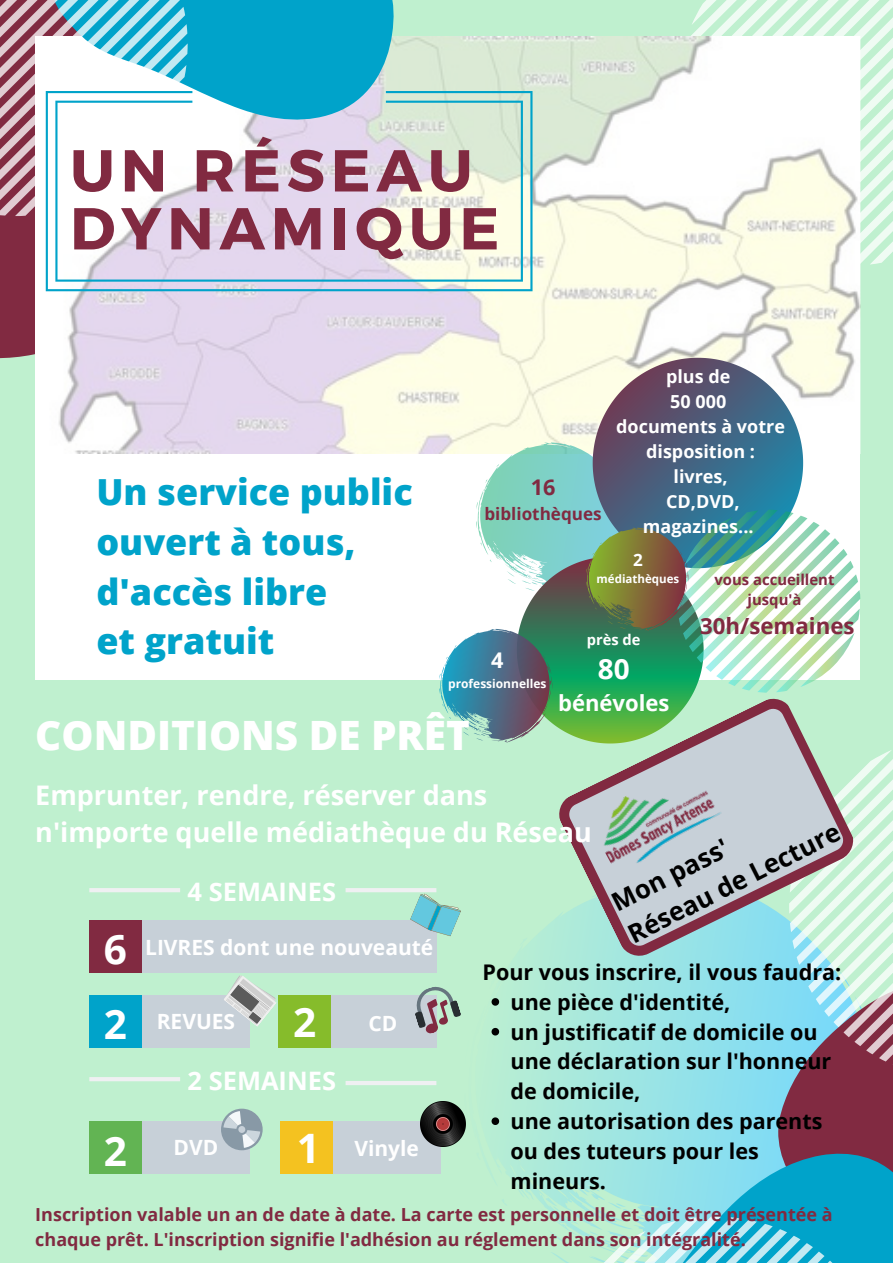
<style>
.page{position:relative;width:893px;height:1263px;background:#bff0cf}
.page>*{position:absolute;margin:0;border:0;box-sizing:border-box;transform-origin:0 0}
.t1{font:700 59.03px/57.9px "Montserrat";letter-spacing:.1em;color:#812a41}
.t2{font:700 40.58px/74.8px "Open Sans";color:#fff}
.t3{font:800 40.42px "Open Sans";color:#fff}
.t4{font:800 35.92px/49.7px "Open Sans";color:#00a3ca}
.t5{font:700 27.9px "Open Sans";color:#fff}
.t6{font:700 27px/37.7px "Open Sans";color:#fff}
.t7{font:700 25.58px/35.8px "Open Sans";color:#000}
.t8{font:700 25.42px "Open Sans";color:#fff}
.t9{font:700 22.27px "Open Sans";color:#812a41}
.t10{font:700 22.05px "Open Sans";color:#fff}
.t11{font:700 21.6px "Open Sans";color:#812a41}
.t12{font:700 21.6px "Open Sans";color:#fff}
.t13{font:700 21.52px/29.8px "Open Sans";color:#000}
.t14{font:700 21px "Open Sans";color:#fff}
.t15{font:700 18px/25px "Open Sans";color:#812a41}
.t16{font:700 18px/25.1px "Open Sans";color:#fff;text-align:center}
.t17{font:700 17.1px "Open Sans";color:#812a41}
.t18{font:700 17.02px "Open Sans";color:#fff}
.t19{font:700 14.85px/20.5px "Open Sans";color:#812a41;text-align:center}
.t20{font:700 14.7px "Open Sans";color:#fff}
.t21{font:700 12px "Open Sans";color:#fff}
.t22{font:700 11.55px "Open Sans";color:#fff}
.s1{font-size:40.58px}
</style>
<div class="page">
<div style="left:0;top:216px;width:35px;height:143px;background:#812a41"></div>
<svg style="left:465px;top:918px;width:324px;height:298px"></svg>
<svg style="left:789px;top:750px;width:104px;height:230px"></svg>
<svg style="left:691px;top:0;width:202px;height:266px"></svg>
<div style="left:35px;top:36px;width:825px;height:643px;background:#fff"></div>
<img style="left:45px;top:36px;width:815px;height:418px">
<svg style="left:657px;top:980px;width:236px;height:283px;background:#78adc0"></svg>
<div style="left:188px;top:0;width:209px;height:91px;background:#00a3ca"></div>
<svg style="left:0;top:0;width:188px;height:216px"></svg>
<svg style="left:550px;top:1216px;width:336px;height:47px"></svg>
<svg style="left:439px;top:358px;width:421px;height:385px"></svg>
<svg style="left:89px;top:888px;width:91px;height:4px"></svg>
<svg style="left:345px;top:1081px;width:91px;height:4px"></svg>
<svg style="left:89px;top:1077px;width:91px;height:4px"></svg>
<div style="left:89px;top:920px;width:53px;height:53px;background:#812a41"></div>
<div style="left:90px;top:995px;width:52px;height:53px;background:#00a3ca"></div>
<div style="left:142px;top:920px;width:294px;height:53px;background:#c7d0d8"></div>
<svg style="left:345px;top:888px;width:116px;height:51px"></svg>
<div style="left:142px;top:995px;width:108px;height:53px;background:#c7d0d8"></div>
<div style="left:279px;top:995px;width:52px;height:53px;background:#86bc2b"></div>
<div style="left:331px;top:995px;width:105px;height:53px;background:#c7d0d8"></div>
<div style="left:90px;top:1121px;width:52px;height:53px;background:#62b453"></div>
<div style="left:142px;top:1121px;width:108px;height:53px;background:#c7d0d8"></div>
<svg style="left:221px;top:1109px;width:42px;height:41px"></svg>
<svg style="left:415px;top:986px;width:46px;height:49px"></svg>
<svg style="left:224px;top:975px;width:53px;height:52px"></svg>
<svg style="left:556px;top:696px;width:300px;height:263px"></svg>
<img style="left:586px;top:760px;width:138px;height:115px">
<svg style="left:46px;top:91px;width:486px;height:200px"></svg>
<svg style="left:491px;top:998px;width:8px;height:8px"></svg>
<svg style="left:491px;top:1028px;width:8px;height:7px"></svg>
<svg style="left:491px;top:1117px;width:8px;height:8px"></svg>
<div style="left:333px;top:1121px;width:107px;height:53px;background:#c7d0d8"></div>
<div style="left:280px;top:1121px;width:53px;height:53px;background:#f4c220"></div>
<img style="left:420px;top:1102px;width:45px;height:45px">
<h1 class="t1" style="left:70px;top:139px;width:431px">UN RÉSEAU<br>DYNAMIQUE</h1>
<p class="t16" style="left:616px;top:363px;width:170px">plus de<br>50 000<br>documents à votre disposition :<br>livres,<br>CD,DVD, magazines...</p>
<h3 class="t4" style="left:96px;top:466px;width:318px">Un service public ouvert à tous, d'accès libre<br>et gratuit</h3>
<p class="t11" style="left:531px;top:472px;width:26px">16</p>
<p class="t17" style="left:484px;top:502px;width:119px">bibliothèques</p>
<p class="t18" style="left:633px;top:547px;width:11px">2</p>
<p class="t22" style="left:596px;top:571px;width:84px">médiathèques</p>
<p class="t19" style="left:714px;top:569px;width:121px">vous accueillent jusqu'à</p>
<p class="t9" style="left:700px;top:610px;width:156px">30h/semaines</p>
<p class="t20" style="left:587px;top:629px;width:55px">près de</p>
<p class="t5" style="left:598px;top:649px;width:33px">80</p>
<p class="t10" style="left:558px;top:688px;width:113px">bénévoles</p>
<p class="t12" style="left:491px;top:645px;width:14px">4</p>
<p class="t21" style="left:448px;top:675px;width:100px">professionnelles</p>
<h3 class="t3" style="left:35px;top:707px;width:436px">CONDITIONS DE PRÊT</h3>
<p class="t6" style="left:35px;top:775px;width:558px">Emprunter, rendre, réserver dans n'importe quelle médiathèque du Réseau</p>
<p class="t7" style="left:605px;top:887px;width:236px;rotate:-27deg">Mon pass'<br>Réseau de Lecture</p>
<p class="t8" style="left:188px;top:874px;width:150px">4 SEMAINES</p>
<h2 class="t2" style="left:104px;top:911px;width:25px">6<br>2</h2>
<p class="t14" style="left:145px;top:932px;width:290px">LIVRES dont une nouveauté</p>
<p class="t13" style="left:482px;top:956px;width:360px">Pour vous inscrire, il vous faudra:</p>
<p class="t13" style="left:510px;top:986px;width:322px">une pièce d'identité,<br>un justificatif de domicile ou une déclaration sur l'honneur de domicile,<br>une autorisation des parents ou des tuteurs pour les mineurs.</p>
<h2 class="t2" style="left:293px;top:984px;width:25px">2</h2>
<p class="t14" style="left:157px;top:1007px;width:80px">REVUES</p>
<p class="t14" style="left:368px;top:1009px;width:30px">CD</p>
<p class="t8" style="left:188px;top:1063px;width:150px">2 SEMAINES</p>
<p class="t14" style="left:297px;top:1134px;width:124px"><span class="s1">1</span> Vinyle</p>
<p class="t14" style="left:104px;top:1133px;width:116px"><span class="s1">2</span> DVD</p>
<p class="t15" style="left:35px;top:1202px;width:799px">Inscription valable un an de date à date. La carte est personnelle et doit être présentée à chaque prêt. L'inscription signifie l'adhésion au réglement dans son intégralité.</p>
</div>
